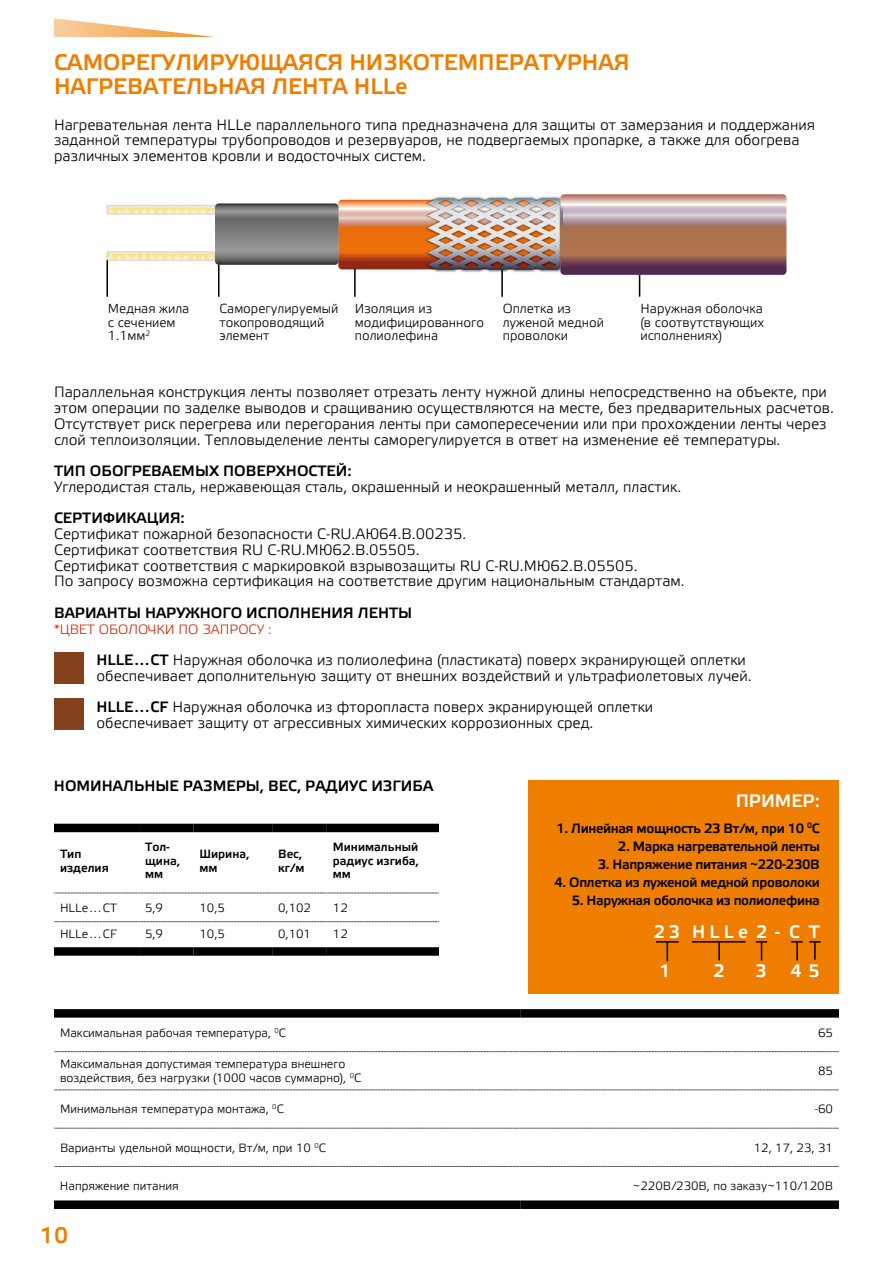
<style>
.page{position:relative;width:893px;height:1263px;background:#fff}
.page>*{position:absolute;margin:0;border:0;box-sizing:border-box;transform-origin:0 0}
.t1{font:22.5px/24px "Elektra Medium Pro";color:#ef7d00}
.t2{font:18px "Elektra Medium Pro";color:#fff}
.t3{font:15px/15.8px "Elektra Light Pro";color:#000}
.t4{font:15px "Elektra Medium Pro";color:#000}
.t5{font:13.5px "Elektra Medium Pro";letter-spacing:-.025em;color:#000}
.t6{font:13.5px "Elektra Light Pro";color:#cb2f0d}
.t7{font:13.05px/13.8px "Elektra Light Pro";color:#020203}
.t8{font:12px/13.5px "Elektra Light Pro";color:#000}
.t9{font:12px/13.5px "Elektra Medium Pro";color:#000}
.s1{font-family:"Elektra Medium Pro"}
</style>
<div class="page">
<svg style="left:54px;top:18px;width:160px;height:19px"></svg>
<div style="left:528px;top:780px;width:311px;height:213px;background:#ef7d00"></div>
<svg style="left:656px;top:941px;width:23px;height:20px"></svg>
<hr style="left:692px;top:941px;width:53px;height:1px;background:#000">
<svg style="left:718px;top:942px;width:2px;height:18px"></svg>
<svg style="left:756px;top:941px;width:11px;height:19px"></svg>
<svg style="left:791px;top:941px;width:11px;height:19px"></svg>
<svg style="left:809px;top:941px;width:12px;height:19px"></svg>
<div style="left:54px;top:824px;width:85px;height:8px;background:#000"></div>
<div style="left:139px;top:824px;width:54px;height:8px;background:#000"></div>
<div style="left:193px;top:824px;width:79px;height:8px;background:#000"></div>
<div style="left:272px;top:824px;width:55px;height:8px;background:#000"></div>
<div style="left:327px;top:824px;width:112px;height:8px;background:#000"></div>
<svg style="left:54px;top:893px;width:385px;height:1px"></svg>
<svg style="left:54px;top:921px;width:385px;height:1px"></svg>
<div style="left:54px;top:947px;width:85px;height:9px;background:#000"></div>
<div style="left:139px;top:947px;width:54px;height:9px;background:#000"></div>
<div style="left:193px;top:947px;width:79px;height:9px;background:#000"></div>
<div style="left:272px;top:947px;width:55px;height:9px;background:#000"></div>
<div style="left:327px;top:947px;width:112px;height:9px;background:#000"></div>
<div style="left:54px;top:1009px;width:466px;height:8px;background:#000"></div>
<div style="left:520px;top:1009px;width:319px;height:8px;background:#000"></div>
<div style="left:54px;top:1200px;width:466px;height:9px;background:#000"></div>
<div style="left:520px;top:1200px;width:319px;height:9px;background:#000"></div>
<svg style="left:54px;top:1051px;width:785px;height:1px"></svg>
<svg style="left:54px;top:1090px;width:785px;height:1px"></svg>
<svg style="left:54px;top:1128px;width:785px;height:1px"></svg>
<svg style="left:54px;top:1166px;width:785px;height:1px"></svg>
<div style="left:54px;top:699px;width:30px;height:31px;background:#83421c"></div>
<div style="left:54px;top:652px;width:30px;height:32px;background:#83421c"></div>
<img style="left:109px;top:208px;width:3px;height:4px">
<img style="left:112px;top:208px;width:8px;height:4px">
<img style="left:120px;top:208px;width:8px;height:4px">
<img style="left:128px;top:208px;width:9px;height:4px">
<img style="left:137px;top:208px;width:8px;height:4px">
<img style="left:145px;top:208px;width:9px;height:4px">
<img style="left:154px;top:208px;width:8px;height:4px">
<img style="left:162px;top:208px;width:51px;height:4px">
<div style="left:106px;top:205px;width:110px;height:10px;border:2px solid #c7b29a"></div>
<img style="left:109px;top:254px;width:3px;height:4px">
<img style="left:112px;top:254px;width:8px;height:4px">
<img style="left:120px;top:254px;width:8px;height:4px">
<img style="left:128px;top:254px;width:9px;height:4px">
<img style="left:137px;top:254px;width:8px;height:4px">
<img style="left:145px;top:254px;width:9px;height:4px">
<img style="left:154px;top:254px;width:8px;height:4px">
<img style="left:162px;top:254px;width:51px;height:4px">
<div style="left:106px;top:251px;width:110px;height:10px;border:2px solid #c7b29a"></div>
<hr style="left:106px;top:260px;width:2px;height:37px;background:#000">
<svg style="left:215px;top:194px;width:571px;height:103px"></svg>
<hr style="left:501px;top:270px;width:2px;height:27px;background:#000">
<h1 class="t1" style="left:54px;top:51px;width:577px">САМОРЕГУЛИРУЮЩАЯСЯ НИЗКОТЕМПЕРАТУРНАЯ<br>НАГРЕВАТЕЛЬНАЯ ЛЕНТА HLLe</h1>
<p class="t3" style="left:54px;top:117px;width:762px">Нагревательная лента HLLe параллельного типа предназначена для защиты от замерзания и поддержания заданной температуры трубопроводов и резервуаров, не подвергаемых пропарке, а также для обогрева различных элементов кровли и водосточных систем.</p>
<p class="t7" style="left:108px;top:302px;width:83px">Медная жила с сечением<br>1.1мм<sup>2</sup></p>
<p class="t7" style="left:219px;top:302px;width:120px">Саморегулируемый токопроводящий элемент</p>
<p class="t7" style="left:355px;top:302px;width:131px">Изоляция из модифицированного полиолефина</p>
<p class="t7" style="left:641px;top:302px;width:125px;text-align:justify">Наружная оболочка (в соотвутствующих исполнениях)</p>
<p class="t7" style="left:503px;top:302px;width:103px">Оплетка из луженой медной проволоки</p>
<p class="t3" style="left:54px;top:385px;width:781px">Параллельная конструкция ленты позволяет отрезать ленту нужной длины непосредственно на объекте, при этом операции по заделке выводов и сращиванию осуществляются на месте, без предварительных расчетов.<br>Отсутствует риск перегрева или перегорания ленты при самопересечении или при прохождении ленты через слой теплоизоляции. Тепловыделение ленты саморегулируется в ответ на изменение её температуры.</p>
<p class="t4" style="left:54px;top:463px;width:299px">ТИП ОБОГРЕВАЕМЫХ ПОВЕРХНОСТЕЙ:</p>
<p class="t3" style="left:54px;top:479px;width:629px">Углеродистая сталь, нержавеющая сталь, окрашенный и неокрашенный металл, пластик.</p>
<p class="t4" style="left:54px;top:510px;width:132px">СЕРТИФИКАЦИЯ:</p>
<p class="t3" style="left:54px;top:526px;width:632px">Сертификат пожарной безопасности C-RU.АЮ64.В.00235.<br>Сертификат соответствия RU C-RU.МЮ62.В.05505.<br>Сертификат соответствия с маркировкой взрывозащиты RU C-RU.МЮ62.В.05505.<br>По запросу возможна сертификация на соответствие другим национальным стандартам.</p>
<p class="t4" style="left:54px;top:604px;width:360px">ВАРИАНТЫ НАРУЖНОГО ИСПОЛНЕНИЯ ЛЕНТЫ</p>
<p class="t6" style="left:54px;top:622px;width:219px">*ЦВЕТ ОБОЛОЧКИ ПО ЗАПРОСУ :</p>
<p class="t3" style="left:97px;top:653px;width:657px"><span class="s1">HLLE…CT</span> Наружная оболочка из полиолефина (пластиката) поверх экранирующей оплетки обеспечивает дополнительную защиту от внешних воздействий и ультрафиолетовых лучей.</p>
<p class="t3" style="left:97px;top:700px;width:558px"><span class="s1">HLLE…CF</span> Наружная оболочка из фторопласта поверх экранирующей оплетки обеспечивает защиту от агрессивных химических коррозионных сред.</p>
<p class="t4" style="left:54px;top:778px;width:381px">НОМИНАЛЬНЫЕ РАЗМЕРЫ, ВЕС, РАДИУС ИЗГИБА</p>
<p class="t9" style="left:60px;top:847px;width:50px">Тип изделия</p>
<p class="t9" style="left:145px;top:841px;width:37px">Тол&shy;щина, мм</p>
<p class="t9" style="left:199px;top:847px;width:52px">Ширина, мм</p>
<p class="t9" style="left:278px;top:847px;width:28px">Вес, кг/м</p>
<p class="t9" style="left:333px;top:841px;width:88px;text-align:justify">Минимальный радиус изгиба, мм</p>
<p class="t8" style="left:60px;top:901px;width:58px">HLLe…CT</p>
<p class="t8" style="left:145px;top:901px;width:19px">5,9</p>
<p class="t8" style="left:199px;top:901px;width:27px">10,5</p>
<p class="t8" style="left:278px;top:901px;width:34px">0,102</p>
<p class="t8" style="left:333px;top:901px;width:16px">12</p>
<p class="t8" style="left:60px;top:927px;width:58px">HLLe…CF</p>
<p class="t8" style="left:145px;top:927px;width:19px">5,9</p>
<p class="t8" style="left:199px;top:927px;width:27px">10,5</p>
<p class="t8" style="left:278px;top:927px;width:34px">0,101</p>
<p class="t8" style="left:333px;top:927px;width:16px">12</p>
<p class="t2" style="left:736px;top:791px;width:86px">ПРИМЕР:</p>
<p class="t5" style="left:556px;top:821px;width:265px">1. Линейная мощность 23 Вт/м, при 10 <sup>0</sup>C</p>
<p class="t5" style="left:618px;top:839px;width:203px">2. Марка нагревательной ленты</p>
<p class="t5" style="left:598px;top:857px;width:224px">3. Напряжение питания ~220-230В</p>
<p class="t5" style="left:554px;top:875px;width:267px">4. Оплетка из луженой медной проволоки</p>
<p class="t5" style="left:572px;top:893px;width:250px">5. Наружная оболочка из полиолефина</p>
<p class="t2" style="left:654px;top:922px;width:167px">23 HLLe 2- C T</p>
<p class="t2" style="left:659px;top:961px;width:13px">1</p>
<p class="t2" style="left:713px;top:961px;width:13px">2</p>
<p class="t2" style="left:755px;top:961px;width:13px">3</p>
<p class="t2" style="left:790px;top:961px;width:31px">4 5</p>
<p class="t8" style="left:60px;top:1026px;width:228px">Максимальная рабочая температура, <sup>0</sup>C</p>
<p class="t8" style="left:818px;top:1026px;width:16px">65</p>
<p class="t8" style="left:60px;top:1058px;width:303px">Максимальная допустимая температура внешнего воздействия, без нагрузки (1000 часов суммарно), <sup>0</sup>C</p>
<p class="t8" style="left:818px;top:1065px;width:16px">85</p>
<p class="t8" style="left:60px;top:1103px;width:225px">Минимальная температура монтажа, <sup>0</sup>C</p>
<p class="t8" style="left:815px;top:1103px;width:20px">-60</p>
<p class="t8" style="left:60px;top:1141px;width:267px">Варианты удельной мощности, Вт/м, при 10 <sup>0</sup>C</p>
<p class="t8" style="left:754px;top:1141px;width:81px">12, 17, 23, 31</p>
<p class="t8" style="left:60px;top:1179px;width:120px">Напряжение питания</p>
<p class="t8" style="left:633px;top:1179px;width:202px">~220В/230В, по заказу~110/120В</p>
<h1 class="t1" style="left:40px;top:1223px;width:30px">10</h1>
</div>
